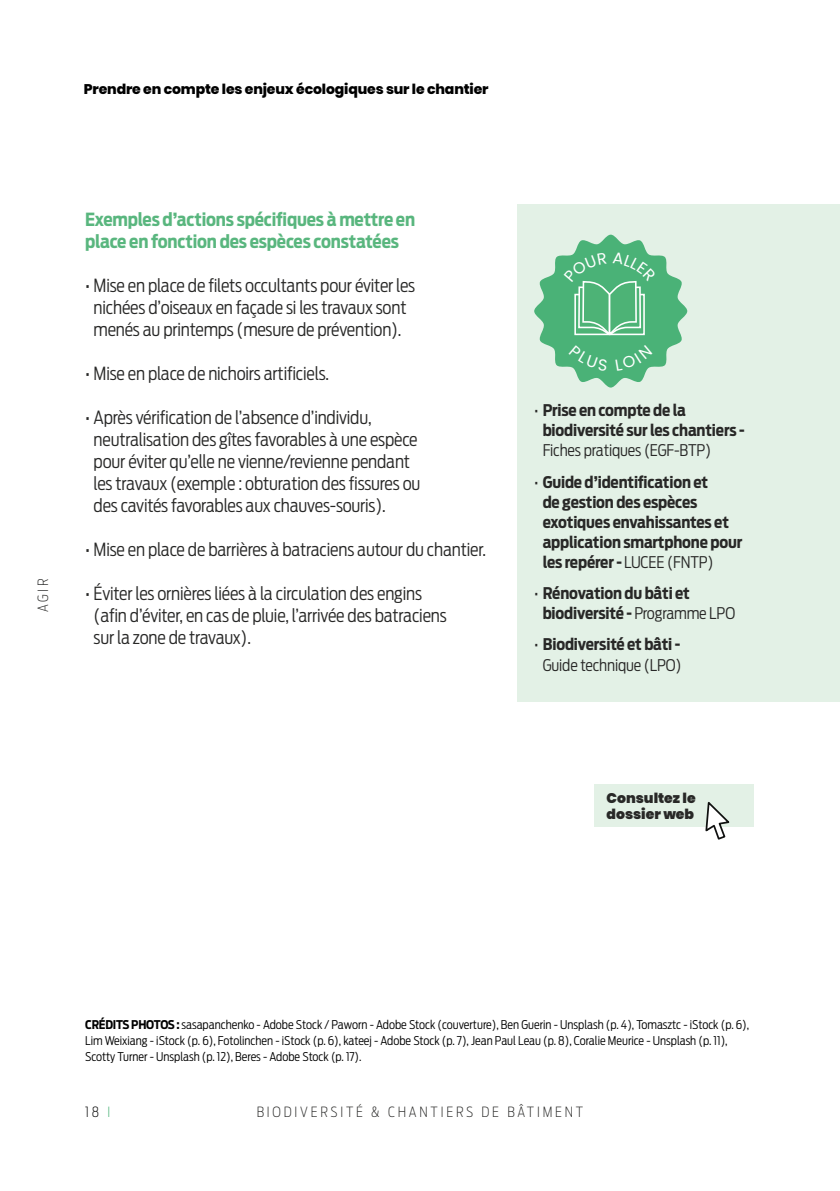
<style>
.page{position:relative;width:840px;height:1191px;background:#fff}
.page>*{position:absolute;margin:0;border:0;box-sizing:border-box;transform-origin:0 0}
.t1{font:300 18px/22px "Antenna Cond";letter-spacing:-.01em;color:#282827}
.t2{font:700 18px/22px "Antenna Cond";letter-spacing:-.01em;color:#59b67e}
.t3{font:700 16px/20px "Antenna Cond";letter-spacing:-.01em;color:#282827}
.t4{font:300 16px/20px "Antenna Cond";letter-spacing:-.01em;color:#282827;text-align:center}
.t5{font:800 14px "Poppins";letter-spacing:-.01em;color:#000}
.t6{font:200 14px "Antenna Cond";letter-spacing:.2em;color:#282827}
.t7{font:900 14px/16px "Poppins";color:#282827}
.t8{font:200 14px "Antenna Cond";color:#000}
.t9{font:300 12px/16px "Antenna Cond";color:#000}
.s1{font-weight:300}
.s2{font-weight:700}
.s3{color:#4ab277}
</style>
<div class="page">
<div style="left:517px;top:204px;width:322px;height:497px;background:#e3f1e6"></div>
<div style="left:594px;top:784px;width:159px;height:43px;background:#e3f1e6"></div>
<svg style="left:705px;top:802px;width:25px;height:38px"></svg>
<svg style="left:534px;top:235px;width:152px;height:152px"></svg>
<p class="t5" style="left:84px;top:81px;width:406px">Prendre en compte les enjeux écologiques sur le chantier</p>
<p class="t6" style="left:35px;top:612px;width:35px;rotate:-90deg">AGIR</p>
<p class="t2" style="left:85px;top:209px;width:331px">Exemples d’actions spécifiques à mettre en place en fonction des espèces constatées</p>
<p class="t1" style="left:85px;top:275px;width:331px;text-align:center">• Mise en place de filets occultants pour éviter les nichées d’oiseaux en façade si les travaux sont menés au printemps (mesure de prévention).</p>
<p class="t1" style="left:85px;top:362px;width:245px">• Mise en place de nichoirs artificiels.</p>
<p class="t1" style="left:94px;top:406px;width:328px;text-indent:-8px">• Après vérification de l’absence d’individu, neutralisation des gîtes favorables à une espèce pour éviter qu’elle ne vienne/revienne pendant les travaux (exemple : obturation des fissures ou des cavités favorables aux chauves-souris).</p>
<p class="t1" style="left:85px;top:538px;width:402px">• Mise en place de barrières à batraciens autour du chantier.</p>
<p class="t1" style="left:94px;top:582px;width:354px;text-indent:-8px">• Éviter les ornières liées à la circulation des engins (afin d’éviter, en cas de pluie, l’arrivée des batraciens sur la zone de travaux).</p>
<p class="t3" style="left:542px;top:400px;width:203px;text-indent:-8px"><span class="s1">•</span> Prise en compte de la biodiversité sur les chantiers -</p>
<p class="t4" style="left:542px;top:440px;width:170px">Fiches pratiques (EGF-BTP)</p>
<p class="t3" style="left:542px;top:472px;width:201px;text-indent:-8px"><span class="s1">•</span> Guide d’identification et<br>de gestion des espèces exotiques envahissantes et application smartphone pour les repérer - <span class="s1">LUCEE (FNTP)</span></p>
<p class="t3" style="left:542px;top:583px;width:194px;text-indent:-8px"><span class="s1">•</span> Rénovation du bâti et biodiversité - <span class="s1">Programme LPO</span></p>
<p class="t4" style="left:534px;top:634px;width:149px">• <span class="s2">Biodiversité et bâti -<br></span>Guide technique (LPO)</p>
<p class="t7" style="left:606px;top:790px;width:91px">Consultez le dossier web</p>
<p class="t9" style="left:85px;top:1017px;width:665px"><span class="s2">CRÉDITS PHOTOS:</span> sasapanchenko - Adobe Stock / Paworn - Adobe Stock (couverture), Ben Guerin - Unsplash (p. 4), Tomasztc - iStock (p. 6),<br>Lim Weixiang - iStock (p. 6), Fotolinchen - iStock (p. 6), kateej - Adobe Stock (p. 7), Jean Paul Leau (p. 8), Coralie Meurice - Unsplash (p. 11),<br>Scotty Turner - Unsplash (p. 12), Beres - Adobe Stock (p. 17).</p>
<p class="t8" style="left:85px;top:1103px;width:27px">18 <span class="s3">I</span></p>
<p class="t6" style="left:256px;top:1103px;width:328px">BIODIVERSITÉ &amp; CHANTIERS DE BÂTIMENT</p>
</div>
